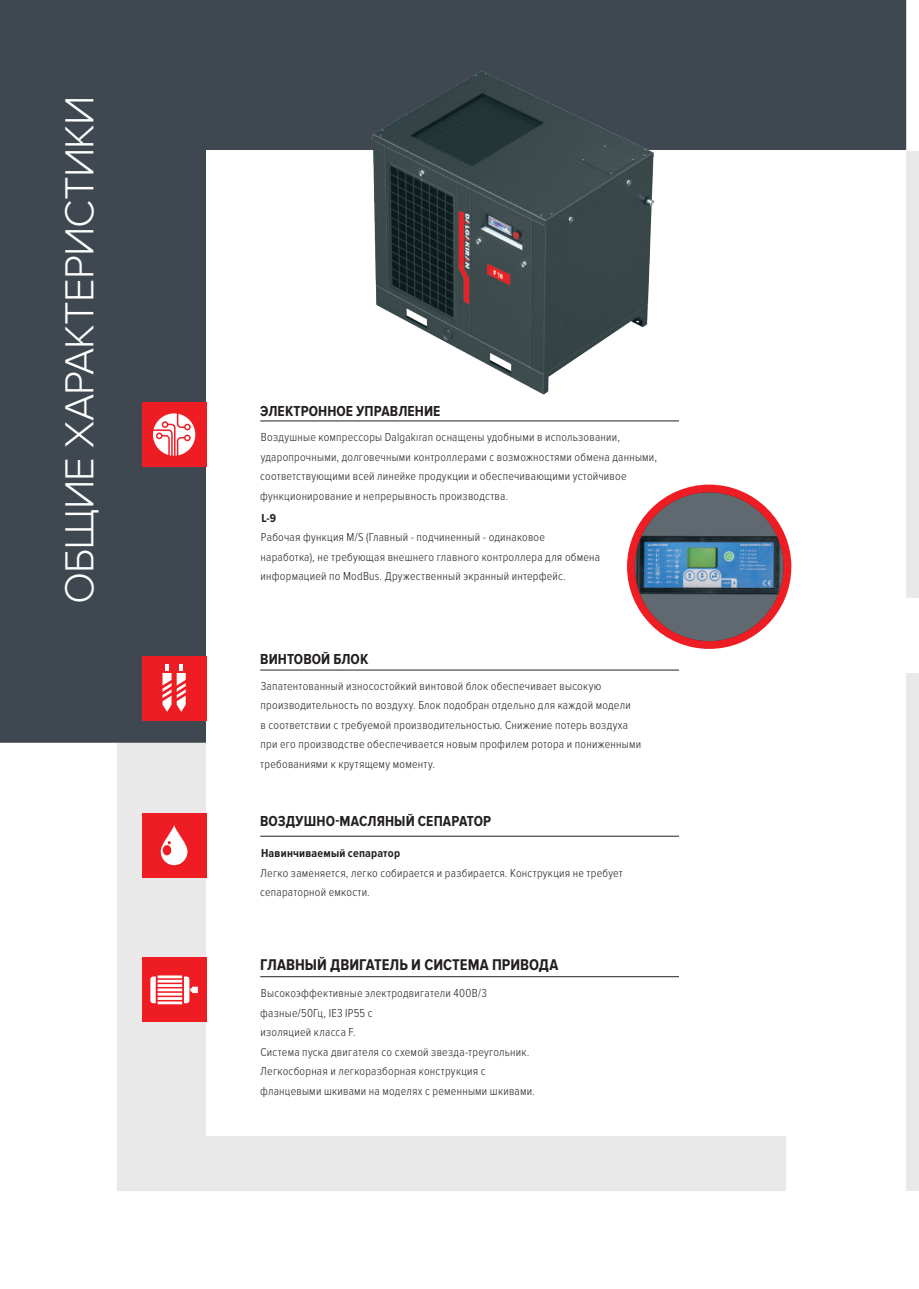
<style>
.page{position:relative;width:919px;height:1289px;background:#fff}
.page>*{position:absolute;margin:0;border:0;box-sizing:border-box;transform-origin:0 0}
.t1{font:300 42px "Proxima Nova";letter-spacing:-.02em;color:#fff}
.t2{font:700 16.05px "Proxima Nova Cond";color:#231f20}
.t3{font:700 15px "Proxima Nova Cond";letter-spacing:.005em;color:#231f20}
.t4{font:300 12px/19.5px "Proxima Nova Cond";letter-spacing:.02em;color:#231f20}
.t5{font:700 12px "Proxima Nova Cond";letter-spacing:.015em;color:#231f20}
</style>
<div class="page">
<div style="left:117px;top:742px;width:669px;height:449px;background:#e9e9e9"></div>
<div style="left:0;top:0;width:906px;height:742px;background:#3f4851"></div>
<div style="left:206px;top:150px;width:700px;height:985px;background:#fff"></div>
<svg style="left:631px;top:488px;width:156px;height:157px"></svg>
<img style="left:634px;top:492px;width:149px;height:149px;border-radius:74px">
<div style="left:627px;top:484px;width:164px;height:165px;border:8px solid #ee1d23;border-radius:50%"></div>
<img style="left:340px;top:38px;width:341px;height:357px">
<div style="left:142px;top:402px;width:64px;height:65px;background:#ee1d23"></div>
<svg style="left:153px;top:413px;width:42px;height:43px"></svg>
<div style="left:142px;top:655px;width:64px;height:65px;background:#ee1d23"></div>
<svg style="left:162px;top:664px;width:9px;height:47px"></svg>
<svg style="left:177px;top:664px;width:9px;height:47px"></svg>
<div style="left:142px;top:812px;width:64px;height:65px;background:#ee1d23"></div>
<svg style="left:161px;top:825px;width:26px;height:40px"></svg>
<div style="left:142px;top:957px;width:64px;height:65px;background:#ee1d23"></div>
<svg style="left:150px;top:975px;width:48px;height:29px"></svg>
<div style="left:906px;top:151px;width:12px;height:446px;background:#e9e9e9"></div>
<div style="left:906px;top:673px;width:12px;height:517px;background:#e9e9e9"></div>
<hr style="left:260px;top:420px;width:419px;height:1px;background:#231f20">
<hr style="left:260px;top:669px;width:419px;height:1px;background:#231f20">
<hr style="left:260px;top:836px;width:419px;height:1px;background:#231f20">
<hr style="left:260px;top:976px;width:419px;height:1px;background:#231f20">
<h1 class="t1" style="left:55px;top:604px;width:510px;rotate:-90deg">ОБЩИЕ ХАРАКТЕРИСТИКИ</h1>
<p class="t3" style="left:260px;top:402px;width:182px">ЭЛЕКТРОННОЕ УПРАВЛЕНИЕ</p>
<p class="t4" style="left:260px;top:427px;width:398px">Воздушные компрессоры Dalgakıran оснащены удобными в использовании, ударопрочными, долговечными контроллерами с возможностями обмена данными, соответствующими всей линейке продукции и обеспечивающими устойчивое функционирование и непрерывность производства.</p>
<p class="t5" style="left:261px;top:511px;width:16px">L-9</p>
<p class="t4" style="left:260px;top:527px;width:341px">Рабочая функция M/S (Главный - подчиненный - одинаковое наработка), не требующая внешнего главного контроллера для обмена информацией по ModBus. Дружественный экранный интерфейс.</p>
<p class="t3" style="left:260px;top:650px;width:109px">ВИНТОВОЙ БЛОК</p>
<p class="t4" style="left:260px;top:676px;width:382px">Запатентованный износостойкий винтовой блок обеспечивает высокую производительность по воздуху. Блок подобран отдельно для каждой модели<br>в соответствии с требуемой производительностью. Снижение потерь воздуха при его производстве обеспечивается новым профилем ротора и пониженными требованиями к крутящему моменту.</p>
<p class="t3" style="left:260px;top:812px;width:232px">ВОЗДУШНО-МАСЛЯНЫЙ СЕПАРАТОР</p>
<p class="t5" style="left:261px;top:846px;width:140px">Навинчиваемый сепаратор</p>
<p class="t4" style="left:260px;top:863px;width:364px">Легко заменяется, легко собирается и разбирается. Конструкция не требует сепараторной емкости.</p>
<h2 class="t2" style="left:260px;top:956px;width:299px">ГЛАВНЫЙ ДВИГАТЕЛЬ И СИСТЕМА ПРИВОДА</h2>
<p class="t4" style="left:260px;top:983px;width:276px">Высокоэффективные электродвигатели 400В/3 фазные/50Гц, IE3 IP55 с<br>изоляцией класса F.<br>Система пуска двигателя со схемой звезда-треугольник.<br>Легкосборная и легкоразборная конструкция с фланцевыми шкивами на моделях с ременными шкивами.</p>
</div>
